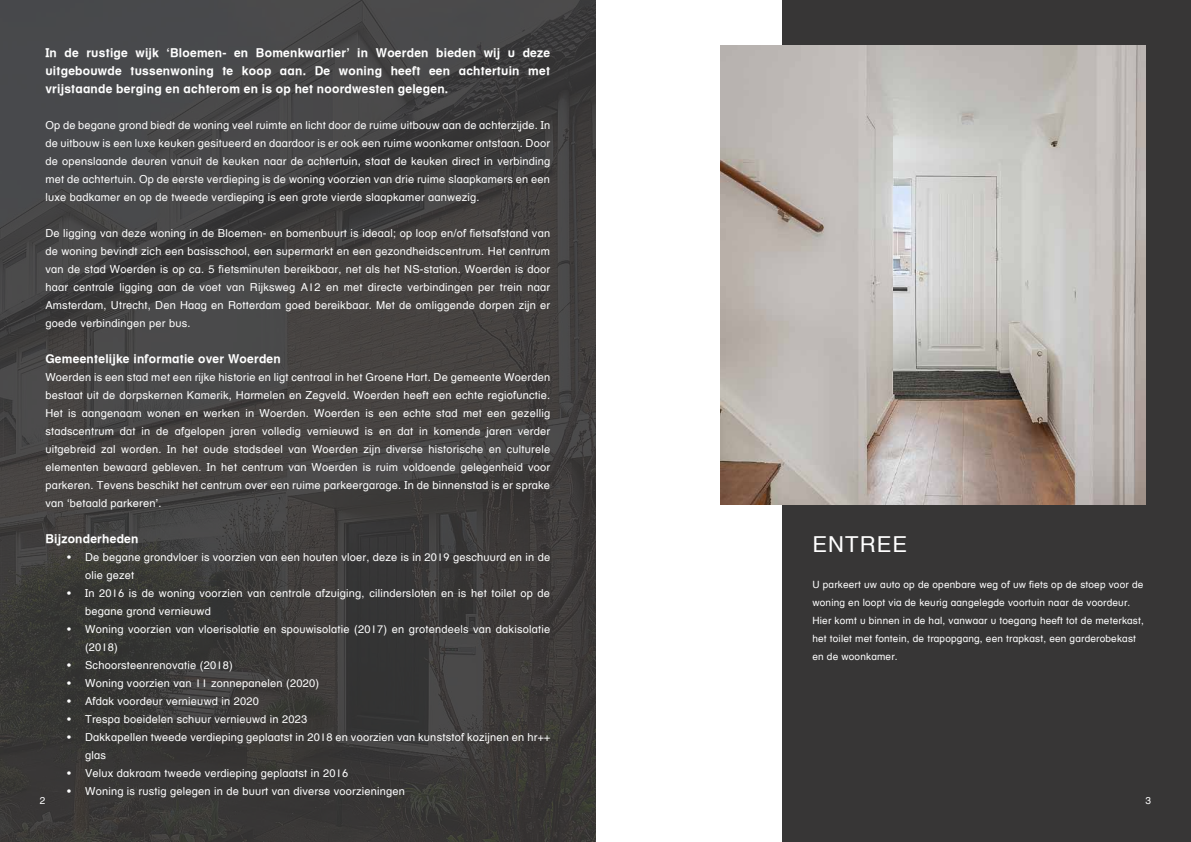
<style>
.page{position:relative;width:1191px;height:842px;background:#fff}
.page>*{position:absolute;margin:0;border:0;box-sizing:border-box;transform-origin:0 0}
.t1{font:22px "Helvetica W02 Textbook Rg";letter-spacing:.05em;color:#fff}
.t2{font:700 12px/18px "Helvetica Textbook LT";letter-spacing:.02em;color:#fff;text-align:justify}
.t3{font:11px/18px "Helvetica W02 Textbook Rg";letter-spacing:.02em;color:#fff}
.t4{font:10px/18px "Helvetica W02 Textbook Rg";letter-spacing:.02em;color:#fff}
</style>
<div class="page">
<svg style="left:0;top:0;width:595px;height:842px;background:#403f3f"></svg>
<div style="left:782px;top:0;width:409px;height:842px;background:#373636"></div>
<img style="left:720px;top:45px;width:425px;height:460px">
<p class="t2" style="left:45px;top:44px;width:506px">In de rustige wijk ‘Bloemen- en Bomenkwartier’ in Woerden bieden wij u deze uitgebouwde tussenwoning te koop aan. De woning heeft een achtertuin met vrijstaande berging en achterom en is op het noordwesten gelegen.</p>
<p class="t3" style="left:45px;top:116px;width:506px;text-align:justify">Op de begane grond biedt de woning veel ruimte en licht door de ruime uitbouw aan de achterzijde. In de uitbouw is een luxe keuken gesitueerd en daardoor is er ook een ruime woonkamer ontstaan. Door de openslaande deuren vanuit de keuken naar de achtertuin, staat de keuken direct in verbinding met de achtertuin. Op de eerste verdieping is de woning voorzien van drie ruime slaapkamers en een luxe badkamer en op de tweede verdieping is een grote vierde slaapkamer aanwezig.</p>
<p class="t3" style="left:45px;top:224px;width:506px;text-align:justify">De ligging van deze woning in de Bloemen- en bomenbuurt is ideaal; op loop en/of fietsafstand van de woning bevindt zich een basisschool, een supermarkt en een gezondheidscentrum. Het centrum van de stad Woerden is op ca. 5 fietsminuten bereikbaar, net als het NS-station. Woerden is door haar centrale ligging aan de voet van Rijksweg A12 en met directe verbindingen per trein naar Amsterdam, Utrecht, Den Haag en Rotterdam goed bereikbaar. Met de omliggende dorpen zijn er goede verbindingen per bus.</p>
<p class="t2" style="left:45px;top:350px;width:237px">Gemeentelijke informatie over Woerden</p>
<p class="t3" style="left:45px;top:368px;width:506px;text-align:justify">Woerden is een stad met een rijke historie en ligt centraal in het Groene Hart. De gemeente Woerden bestaat uit de dorpskernen Kamerik, Harmelen en Zegveld. Woerden heeft een echte regiofunctie.<br>Het is aangenaam wonen en werken in Woerden. Woerden is een echte stad met een gezellig stadscentrum dat in de afgelopen jaren volledig vernieuwd is en dat in komende jaren verder uitgebreid zal worden. In het oude stadsdeel van Woerden zijn diverse historische en culturele elementen bewaard gebleven. In het centrum van Woerden is ruim voldoende gelegenheid voor parkeren. Tevens beschikt het centrum over een ruime parkeergarage. In de binnenstad is er sprake van ‘betaald parkeren’.</p>
<p class="t2" style="left:45px;top:530px;width:95px">Bijzonderheden</p>
<p class="t3" style="left:85px;top:548px;width:466px;text-indent:-18px">• De begane grondvloer is voorzien van een houten vloer, deze is in 2019 geschuurd en in de olie gezet</p>
<p class="t3" style="left:85px;top:584px;width:466px;text-indent:-18px">• In 2016 is de woning voorzien van centrale afzuiging, cilindersloten en is het toilet op de begane grond vernieuwd</p>
<p class="t3" style="left:85px;top:620px;width:466px;text-indent:-18px">• Woning voorzien van vloerisolatie en spouwisolatie (2017) en grotendeels van dakisolatie (2018)</p>
<p class="t3" style="left:67px;top:656px;width:167px">• Schoorsteenrenovatie (2018)</p>
<p class="t3" style="left:67px;top:674px;width:254px">• Woning voorzien van 11 zonnepanelen (2020)</p>
<p class="t3" style="left:67px;top:692px;width:193px">• Afdak voordeur vernieuwd in 2020</p>
<p class="t3" style="left:67px;top:710px;width:242px">• Trespa boeidelen schuur vernieuwd in 2023</p>
<p class="t3" style="left:85px;top:728px;width:466px;text-indent:-18px">• Dakkapellen tweede verdieping geplaatst in 2018 en voorzien van kunststof kozijnen en hr++ glas</p>
<p class="t3" style="left:67px;top:764px;width:283px">• Velux dakraam tweede verdieping geplaatst in 2016</p>
<p class="t3" style="left:67px;top:782px;width:339px">• Woning is rustig gelegen in de buurt van diverse voorzieningen</p>
<p class="t4" style="left:40px;top:791px;width:7px">2</p>
<h1 class="t1" style="left:812px;top:530px;width:96px">ENTREE</h1>
<p class="t4" style="left:812px;top:575px;width:333px">U parkeert uw auto op de openbare weg of uw fiets op de stoep voor de woning en loopt via de keurig aangelegde voortuin naar de voordeur.<br>Hier komt u binnen in de hal, vanwaar u toegang heeft tot de meterkast, het toilet met fontein, de trapopgang, een trapkast, een garderobekast en de woonkamer.</p>
<p class="t4" style="left:1145px;top:791px;width:7px">3</p>
</div>
